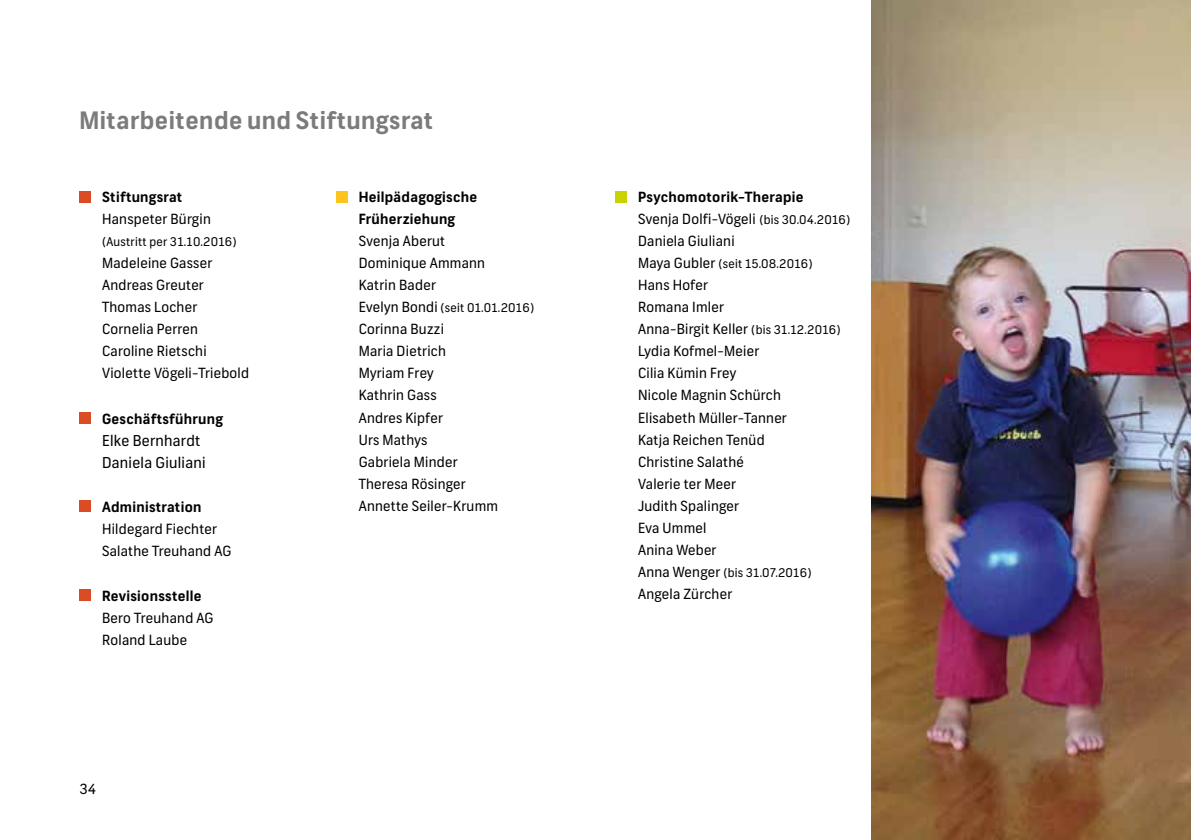
<style>
.page{position:relative;width:1191px;height:840px;background:#fff}
.page>*{position:absolute;margin:0;border:0;box-sizing:border-box;transform-origin:0 0}
.t1{font:700 24px "Frank";letter-spacing:.02em;color:#7c7b7b}
.t2{font:15px/22px "Frank";letter-spacing:.02em;color:#000}
.t3{font:14px/22px "Frank";letter-spacing:.02em;color:#000}
.t4{font:700 14px/22px "Frank";letter-spacing:.02em;color:#000}
.t5{font:12px "Frank";letter-spacing:.02em;color:#000}
.s1{font-size:14px}
.s2{font-weight:700}
.s3{font-size:12px}
</style>
<div class="page">
<div style="left:79px;top:191px;width:11px;height:11px;background:#d94c24"></div>
<div style="left:79px;top:412px;width:11px;height:11px;background:#d94c24"></div>
<div style="left:79px;top:500px;width:11px;height:11px;background:#d94c24"></div>
<div style="left:79px;top:589px;width:11px;height:11px;background:#d94c24"></div>
<div style="left:336px;top:191px;width:11px;height:11px;background:#fdc41f"></div>
<div style="left:615px;top:191px;width:11px;height:11px;background:#c8d300"></div>
<img style="left:872px;top:0;width:319px;height:839px">
<h1 class="t1" style="left:79px;top:106px;width:355px">Mitarbeitende und Stiftungsrat</h1>
<p class="t4" style="left:102px;top:187px;width:82px">Stiftungsrat</p>
<p class="t3" style="left:102px;top:208px;width:110px">Hanspeter Bürgin</p>
<p class="t5" style="left:102px;top:234px;width:136px">(Austritt per 31.10.2016)</p>
<p class="t3" style="left:102px;top:252px;width:148px">Madeleine Gasser<br>Andreas Greuter<br>Thomas Locher<br>Cornelia Perren<br>Caroline Rietschi<br>Violette Vögeli-Triebold</p>
<p class="t4" style="left:102px;top:408px;width:122px">Geschäftsführung</p>
<p class="t2" style="left:102px;top:429px;width:105px">Elke Bernhardt<br>Daniela Giuliani</p>
<p class="t4" style="left:102px;top:496px;width:101px">Administration</p>
<p class="t3" style="left:102px;top:518px;width:131px">Hildegard Fiechter<br>Salathe Treuhand AG</p>
<p class="t4" style="left:102px;top:585px;width:101px">Revisionsstelle</p>
<p class="t3" style="left:102px;top:607px;width:113px">Bero Treuhand AG<br>Roland Laube</p>
<p class="t3" style="left:79px;top:777px;width:18px">34</p>
<p class="t4" style="left:359px;top:187px;width:120px">Heilpädagogische<br>Früherziehung</p>
<p class="t3" style="left:359px;top:230px;width:128px">Svenja Aberut<br>Dominique Ammann<br>Katrin Bader</p>
<p class="t5" style="left:359px;top:300px;width:177px"><span class="s1">Evelyn Bondi</span> (seit 01.01.2016)</p>
<p class="t3" style="left:359px;top:318px;width:141px">Corinna Buzzi<br>Maria Dietrich<br>Myriam Frey<br>Kathrin Gass<br>Andres Kipfer<br>Urs Mathys<br>Gabriela Minder<br>Theresa Rösinger<br>Annette Seiler-Krumm</p>
<p class="t3" style="left:638px;top:186px;width:214px"><span class="s2">Psychomotorik-Therapie<br></span>Svenja Dolfi-Vögeli <span class="s3">(bis 30.04.2016)<br></span>Daniela Giuliani</p>
<p class="t5" style="left:638px;top:256px;width:176px"><span class="s1">Maya Gubler</span> (seit 15.08.2016)</p>
<p class="t3" style="left:638px;top:274px;width:204px">Hans Hofer<br>Romana Imler<br>Anna-Birgit Keller <span class="s3">(bis 31.12.2016)<br></span>Lydia Kofmel-Meier<br>Cilia Kümin Frey<br>Nicole Magnin Schürch<br>Elisabeth Müller-Tanner<br>Katja Reichen Tenüd<br>Christine Salathé<br>Valerie ter Meer<br>Judith Spalinger<br>Eva Ummel<br>Anina Weber</p>
<p class="t5" style="left:638px;top:564px;width:175px"><span class="s1">Anna Wenger</span> (bis 31.07.2016)</p>
<p class="t3" style="left:638px;top:582px;width:96px">Angela Zürcher</p>
</div>
